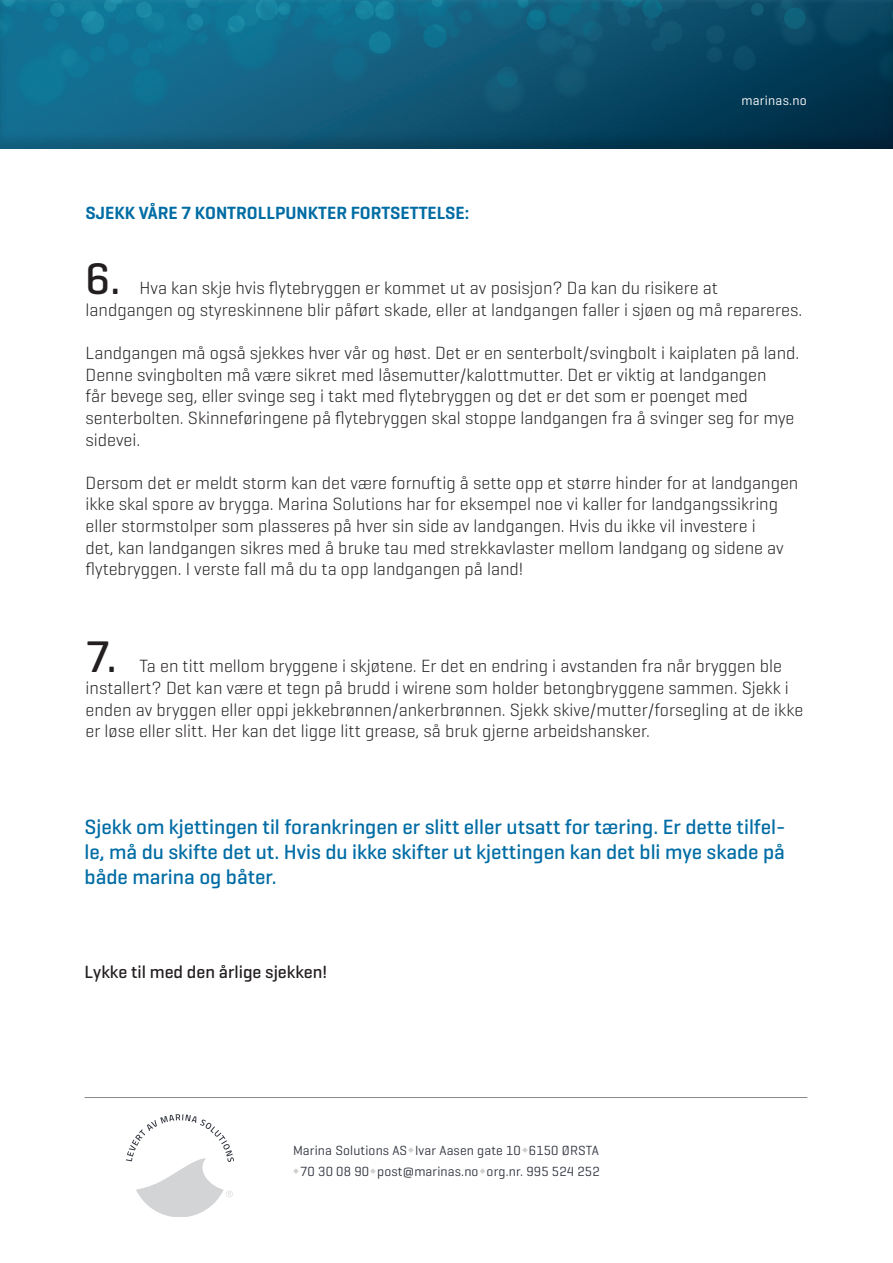
<style>
.page{position:relative;width:893px;height:1263px;background:#fff}
.page>*{position:absolute;margin:0;border:0;box-sizing:border-box;transform-origin:0 0}
.t1{font:500 45px "Geogrotesque";color:#231f20}
.t2{font:500 21px/25.2px "Geogrotesque";color:#006ca4;text-align:justify}
.t3{font:300 18px/21.6px "Geogrotesque";color:#231f20}
.t4{font:600 18px "Geogrotesque";color:#006ca4}
.t5{font:500 18px "Geogrotesque";color:#231f20}
.t6{font:13.5px/21px "Geogrotesque";letter-spacing:.01em;color:#323640;text-align:center}
.t7{font:13.5px "Geogrotesque";letter-spacing:.02em;color:#fff}
</style>
<div class="page">
<svg style="left:126px;top:1114px;width:108px;height:102px"></svg>
<hr style="left:85px;top:1097px;width:722px;height:1px;background:#868a8e">
<div style="left:0;top:0;width:893px;height:150px;background:#231f20;opacity:.17"></div>
<p class="t4" style="left:86px;top:201px;width:385px">SJEKK VÅRE 7 KONTROLLPUNKTER FORTSETTELSE:</p>
<p class="t7" style="left:741px;top:92px;width:67px">marinas.no</p>
<h1 class="t1" style="left:86px;top:251px;width:37px">6.</h1>
<p class="t3" style="left:86px;top:277px;width:718px;text-indent:54px">Hva kan skje hvis flytebryggen er kommet ut av posisjon? Da kan du risikere at landgangen og styreskinnene blir påført skade, eller at landgangen faller i sjøen og må repareres.</p>
<p class="t3" style="left:86px;top:342px;width:715px">Landgangen må også sjekkes hver vår og høst. Det er en senterbolt/svingbolt i kaiplaten på land.<br>Denne svingbolten må være sikret med låsemutter/kalottmutter. Det er viktig at landgangen<br>får bevege seg, eller svinge seg i takt med flytebryggen og det er det som er poenget med senterbolten. Skinneføringene på flytebryggen skal stoppe landgangen fra å svinger seg for mye sidevei.</p>
<p class="t3" style="left:86px;top:471px;width:714px">Dersom det er meldt storm kan det være fornuftig å sette opp et større hinder for at landgangen ikke skal spore av brygga. Marina Solutions har for eksempel noe vi kaller for landgangssikring eller stormstolper som plasseres på hver sin side av landgangen. Hvis du ikke vil investere i<br>det, kan landgangen sikres med å bruke tau med strekkavlaster mellom landgang og sidene av flytebryggen. I verste fall må du ta opp landgangen på land!</p>
<h1 class="t1" style="left:86px;top:629px;width:33px">7.</h1>
<p class="t3" style="left:86px;top:655px;width:719px;text-indent:54px">Ta en titt mellom bryggene i skjøtene. Er det en endring i avstanden fra når bryggen ble installert? Det kan være et tegn på brudd i wirene som holder betongbryggene sammen. Sjekk i enden av bryggen eller oppi jekkebrønnen/ankerbrønnen. Sjekk skive/mutter/forsegling at de ikke er løse eller slitt. Her kan det ligge litt grease, så bruk gjerne arbeidshansker.</p>
<p class="t2" style="left:85px;top:814px;width:703px">Sjekk om kjettingen til forankringen er slitt eller utsatt for tæring. Er dette tilfel&shy;le, må du skifte det ut. Hvis du ikke skifter ut kjettingen kan det bli mye skade på både marina og båter.</p>
<p class="t5" style="left:85px;top:961px;width:244px">Lykke til med den årlige sjekken!</p>
<p class="t6" style="left:293px;top:1140px;width:308px">Marina Solutions AS Ivar Aasen gate 10 6150 ØRSTA<br>70 30 08 90 post@marinas.no org.nr. 995 524 252</p>
</div>
